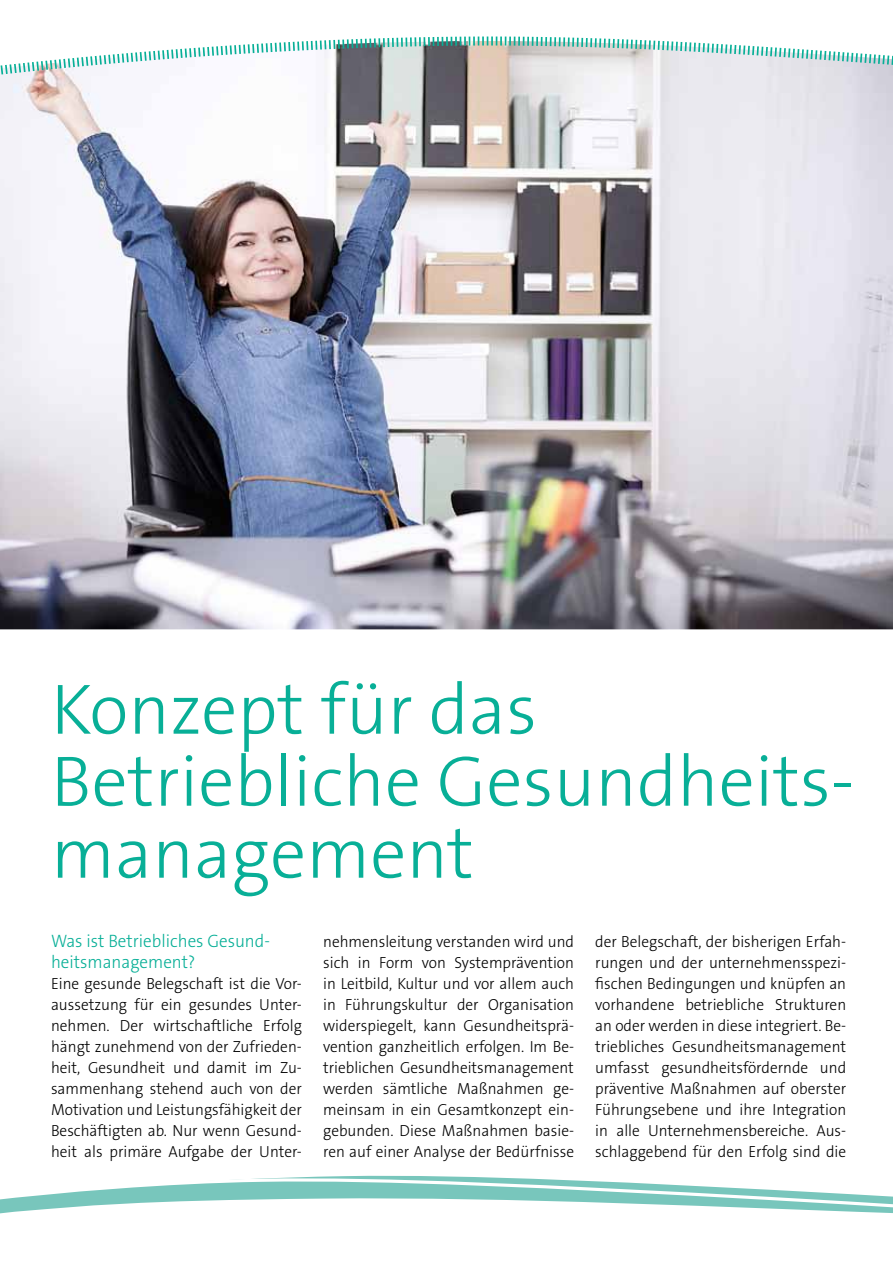
<style>
.page{position:relative;width:893px;height:1263px;background:#fff}
.page>*{position:absolute;margin:0;border:0;box-sizing:border-box;transform-origin:0 0}
.t1{font:300 72px/72px "The Sans B3";color:#08af97}
.t2{font:300 18px/21px "The Sans B3";color:#08af97;scale:.95 1}
.t3{font:300 16.2px/21px "The Sans B3";color:#000;text-align:justify;scale:.95 1}
</style>
<div class="page">
<img style="left:0;top:92px;width:893px;height:537px">
<svg style="left:0;top:36px;width:893px;height:56px"></svg>
<svg style="left:0;top:1175px;width:893px;height:39px"></svg>
<h1 class="t1" style="left:51px;top:675px;width:805px">Konzept für das<br>Betriebliche Gesundheits&shy;management</h1>
<p class="t2" style="left:51px;top:930px;width:232px">Was ist Betriebliches Gesund&shy;heitsmanagement?</p>
<p class="t3" style="left:51px;top:973px;width:266px">Eine gesunde Belegschaft ist die Vor&shy;aussetzung für ein gesundes Unter&shy;nehmen. Der wirtschaftliche Erfolg hängt zunehmend von der Zufrieden&shy;heit, Gesundheit und damit im Zu&shy;sammenhang stehend auch von der Motivation und Leistungsfähigkeit der Beschäftigten ab. Nur wenn Gesund&shy;heit als primäre Aufgabe der Unter-</p>
<p class="t3" style="left:323px;top:931px;width:266px">nehmensleitung verstanden wird und sich in Form von Systemprävention in Leitbild, Kultur und vor allem auch in Führungskultur der Organisation widerspiegelt, kann Gesundheitsprä&shy;vention ganzheitlich erfolgen. Im Be&shy;trieblichen Gesundheitsmanagement werden sämtliche Maßnahmen ge&shy;meinsam in ein Gesamtkonzept ein&shy;gebunden. Diese Maßnahmen basie&shy;ren auf einer Analyse der Bedürfnisse</p>
<p class="t3" style="left:595px;top:931px;width:266px">der Belegschaft, der bisherigen Erfah&shy;rungen und der unternehmensspezi&shy;fischen Bedingungen und knüpfen an vorhandene betriebliche Strukturen an oder werden in diese integriert. Be&shy;triebliches Gesundheitsmanagement umfasst gesundheitsfördernde und präventive Maßnahmen auf oberster Führungsebene und ihre Integration in alle Unternehmensbereiche. Aus&shy;schlaggebend für den Erfolg sind die</p>
</div>
